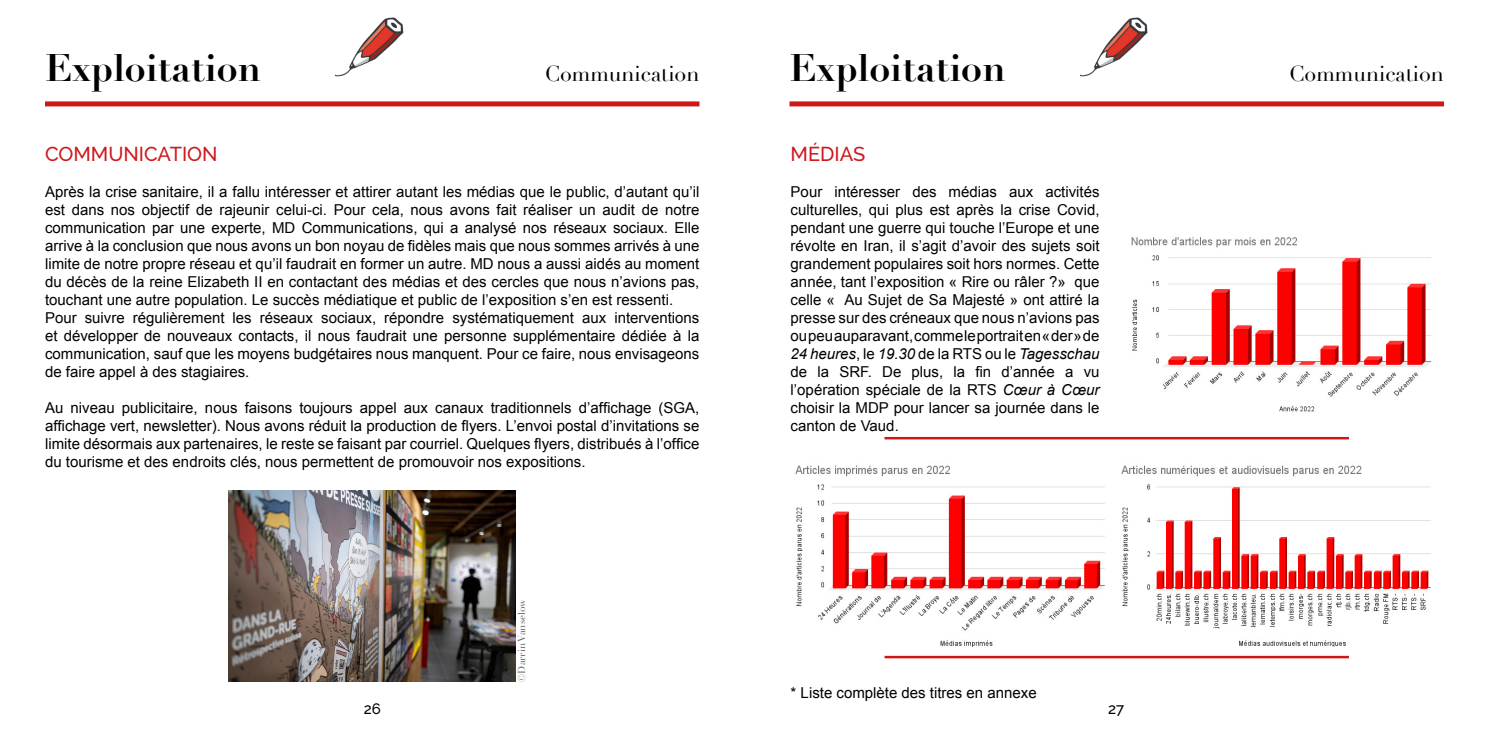
<style>
.page{position:relative;width:1489px;height:745px;background:#fff}
.page>*{position:absolute;margin:0;border:0;box-sizing:border-box;transform-origin:0 0}
.t1{font:700 37.5px "Didot";color:#000}
.t2{font:21.25px "Didot";color:#000}
.t3{font:500 20px "Raleway";color:#ce181c}
.t4{font:15px/18px "Arial";color:#000;text-align:justify}
.t5{font:500 15px "Raleway";color:#000}
.t6{font:10px "Didot";color:#646363}
.s1{font-style:italic}
</style>
<div class="page">
<img style="left:795px;top:465px;width:310px;height:182px">
<img style="left:1121px;top:465px;width:310px;height:191px">
<img style="left:1131px;top:237px;width:301px;height:175px">
<img style="left:335px;top:17px;width:69px;height:60px">
<div style="left:45px;top:101px;width:654px;height:5px;background:#cd1719"></div>
<hr style="left:884px;top:655px;width:464px;height:3px;background:#cd1719">
<img style="left:1080px;top:17px;width:68px;height:60px">
<div style="left:789px;top:101px;width:654px;height:5px;background:#cd1719"></div>
<hr style="left:884px;top:436px;width:464px;height:3px;background:#cd1719">
<img style="left:229px;top:490px;width:287px;height:191px">
<h1 class="t1" style="left:45px;top:45px;width:218px">Exploitation</h1>
<h2 class="t2" style="left:544px;top:61px;width:156px">Communication</h2>
<h3 class="t3" style="left:45px;top:142px;width:174px">COMMUNICATION</h3>
<p class="t4" style="left:45px;top:182px;width:656px;text-align:left">Après la crise sanitaire, il a fallu intéresser et attirer autant les médias que le public, d’autant qu’il est dans nos objectif de rajeunir celui-ci. Pour cela, nous avons fait réaliser un audit de notre communication par une experte, MD Communications, qui a analysé nos réseaux sociaux. Elle arrive à la conclusion que nous avons un bon noyau de fidèles mais que nous sommes arrivés à une limite de notre propre réseau et qu’il faudrait en former un autre. MD nous a aussi aidés au moment du décès de la reine Elizabeth II en contactant des médias et des cercles que nous n’avions pas, touchant une autre population. Le succès médiatique et public de l’exposition s’en est ressenti.<br>Pour suivre régulièrement les réseaux sociaux, répondre systématiquement aux interventions et développer de nouveaux contacts, il nous faudrait une personne supplémentaire dédiée à la communication, sauf que les moyens budgétaires nous manquent. Pour ce faire, nous envisageons de faire appel à des stagiaires.</p>
<p class="t4" style="left:45px;top:398px;width:656px">Au niveau publicitaire, nous faisons toujours appel aux canaux traditionnels d’affichage (SGA, affichage vert, newsletter). Nous avons réduit la production de flyers. L’envoi postal d’invitations se limite désormais aux partenaires, le reste se faisant par courriel. Quelques flyers, distribués à l’office du tourisme et des endroits clés, nous permettent de promouvoir nos expositions.</p>
<p class="t5" style="left:364px;top:699px;width:19px">26</p>
<p class="t6" style="left:516px;top:681px;width:84px;rotate:-90deg">©Darrin Vanselow</p>
<h1 class="t1" style="left:789px;top:45px;width:218px">Exploitation</h1>
<h2 class="t2" style="left:1289px;top:61px;width:156px">Communication</h2>
<h3 class="t3" style="left:790px;top:142px;width:76px">MÉDIAS</h3>
<p class="t4" style="left:790px;top:182px;width:310px">Pour intéresser des médias aux activités culturelles, qui plus est après la crise Covid, pendant une guerre qui touche l’Europe et une révolte en Iran, il s’agit d’avoir des sujets soit grandement populaires soit hors normes. Cette année, tant l’exposition « Rire ou râler ?» que celle « Au Sujet de Sa Majesté » ont attiré la presse sur des créneaux que nous n’avions pas ou peu auparavant, comme le portrait en « der » de <span class="s1">24 heures</span>, le <span class="s1">19.30</span> de la RTS ou le <span class="s1">Tagesschau </span>de la SRF. De plus, la fin d’année a vu l’opération spéciale de la RTS <span class="s1">Cœur à Cœur </span>choisir la MDP pour lancer sa journée dans le canton de Vaud.</p>
<p class="t4" style="left:790px;top:683px;width:247px">* Liste complète des titres en annexe</p>
<p class="t5" style="left:1108px;top:699px;width:18px">27</p>
</div>
